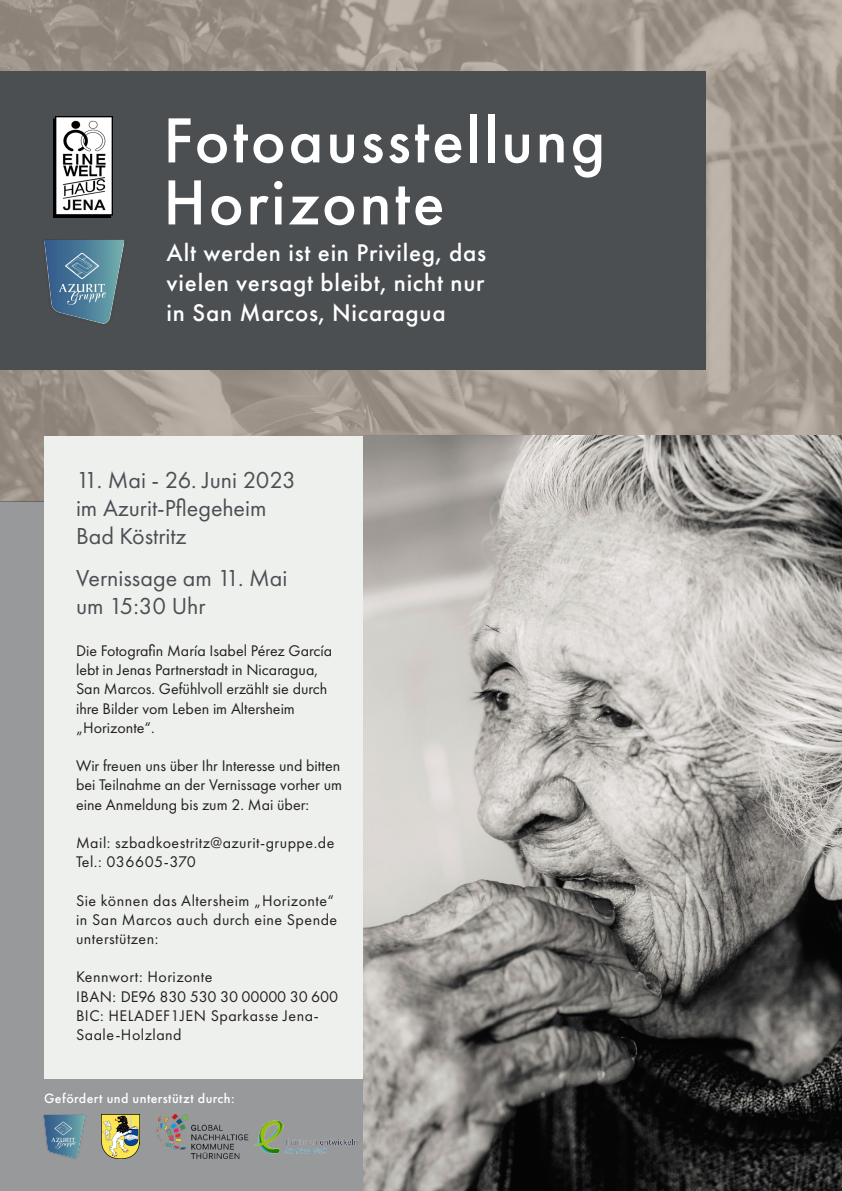
<style>
.page{position:relative;width:842px;height:1191px;background:#fff}
.page>*{position:absolute;margin:0;border:0;box-sizing:border-box;transform-origin:0 0}
.t1{font:500 66px "Futura PT";letter-spacing:.04em;color:#fff}
.t2{font:500 25px "Futura PT";letter-spacing:.03em;color:#fff}
.t3{font:24px/28px "Futura PT";color:#4c4f53}
.t4{font:16px/19.2px "Futura PT";color:#231f20}
.t5{font:16px/19.2px "Futura PT";letter-spacing:.03em;color:#231f20}
.t6{font:500 14px "Futura PT";letter-spacing:.03em;color:#fff}
</style>
<div class="page">
<svg style="left:0;top:0;width:842px;height:502px;background:#a1978c"></svg>
<div style="left:0;top:502px;width:363px;height:689px;background:#97999b"></div>
<div style="left:44px;top:436px;width:319px;height:642px;background:#eef0ee"></div>
<div style="left:0;top:72px;width:706px;height:298px;background:#4b4f51"></div>
<img style="left:363px;top:436px;width:479px;height:755px">
<img style="left:53px;top:117px;width:59px;height:100px">
<img style="left:44px;top:239px;width:81px;height:85px">
<img style="left:43px;top:1114px;width:43px;height:45px">
<img style="left:101px;top:1114px;width:38px;height:44px">
<img style="left:156px;top:1114px;width:93px;height:44px">
<img style="left:254px;top:1120px;width:104px;height:33px">
<p class="t1" style="left:163px;top:101px;width:444px">Fotoausstellung</p>
<p class="t1" style="left:163px;top:163px;width:283px">Horizonte</p>
<p class="t2" style="left:167px;top:238px;width:321px">Alt werden ist ein Privileg, das</p>
<p class="t2" style="left:167px;top:268px;width:319px">vielen versagt bleibt, nicht nur</p>
<p class="t2" style="left:167px;top:298px;width:280px">in San Marcos, Nicaragua</p>
<p class="t3" style="left:76px;top:465px;width:221px">11. Mai - 26. Juni 2023 im Azurit-Pflegeheim</p>
<p class="t3" style="left:76px;top:521px;width:112px">Bad Köstritz</p>
<p class="t3" style="left:76px;top:563px;width:213px">Vernissage am 11. Mai um 15:30 Uhr</p>
<p class="t4" style="left:76px;top:641px;width:258px">Die Fotografin María Isabel Pérez García lebt in Jenas Partnerstadt in Nicaragua, San Marcos. Gefühlvoll erzählt sie durch ihre Bilder vom Leben im Altersheim „Horizonte“.</p>
<p class="t4" style="left:76px;top:756px;width:268px;text-align:justify">Wir freuen uns über Ihr Interesse und bitten bei Teilnahme an der Vernissage vorher um eine Anmeldung bis zum 2. Mai über:</p>
<p class="t5" style="left:76px;top:833px;width:260px">Mail: szbadkoestritz@azurit-gruppe.de</p>
<p class="t5" style="left:76px;top:852px;width:122px">Tel.: 036605-370</p>
<p class="t5" style="left:76px;top:890px;width:263px">Sie können das Altersheim „Horizonte“ in San Marcos auch durch eine Spende unterstützen:</p>
<p class="t5" style="left:76px;top:967px;width:138px">Kennwort: Horizonte</p>
<p class="t4" style="left:76px;top:986px;width:264px">IBAN: DE96 830 530 30 00000 30 600</p>
<p class="t5" style="left:76px;top:1005px;width:244px">BIC: HELADEF1JEN Sparkasse Jena-<br>Saale-Holzland</p>
<p class="t6" style="left:44px;top:1090px;width:192px">Gefördert und unterstützt durch:</p>
</div>
